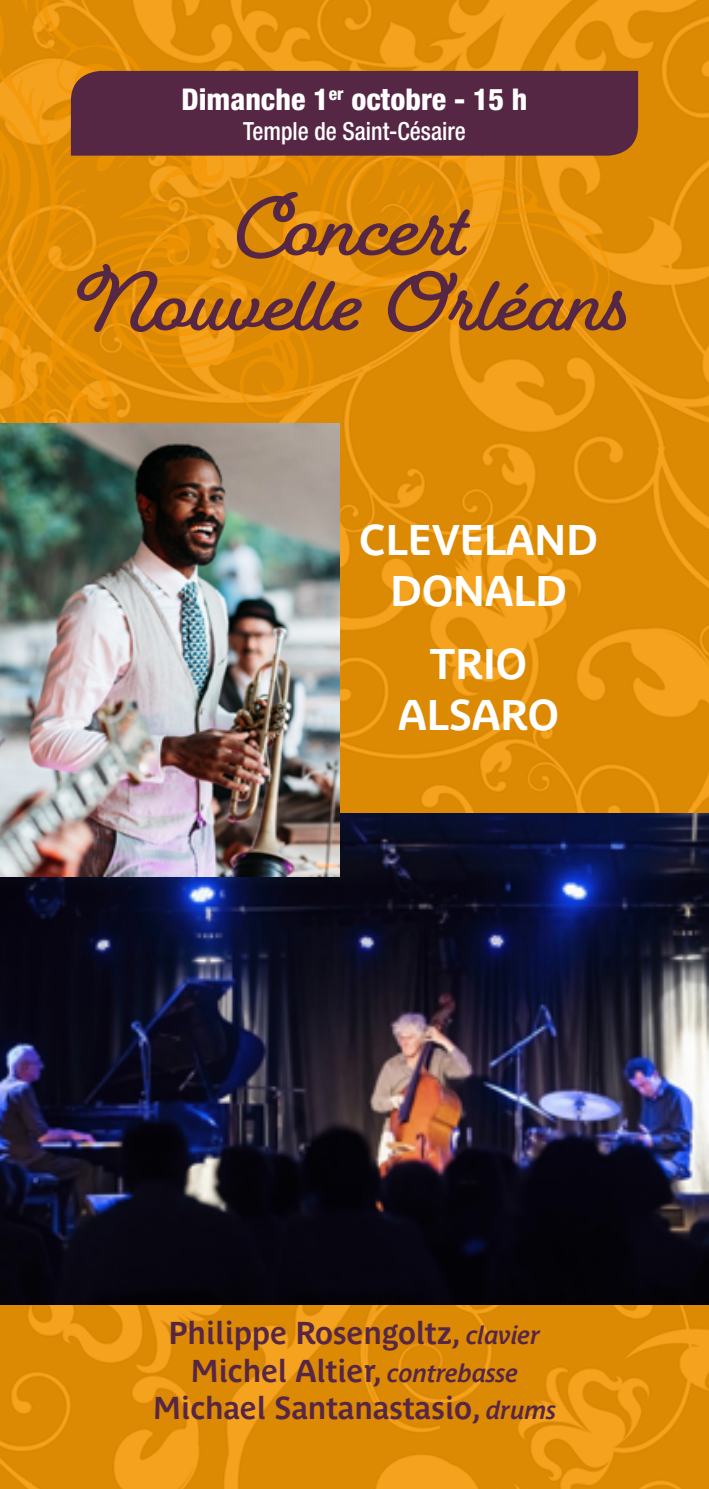
<style>
.page{position:relative;width:709px;height:1489px;background:#fff}
.page>*{position:absolute;margin:0;border:0;box-sizing:border-box;transform-origin:0 0}
.t1{font:700 75px/75px "Fairwater Script";letter-spacing:-.03em;color:#562645;text-align:center}
.t2{font:700 42.5px/51px "Parisine Plus Std Gris";letter-spacing:-.01em;color:#fff;text-align:center}
.t3{font:700 31.25px/37.5px "Parisine Plus Std Gris";letter-spacing:-.01em;color:#562645;text-align:center}
.t4{font:800 condensed 30px "Helvetica Neue";color:#fff}
.t5{font:500 condensed 25px "Helvetica Neue";color:#fff;scale:.95 1}
.s1{font-style:italic;font-size:25px}
</style>
<div class="page">
<img style="left:0;top:0;width:709px;height:1488px">
<svg style="left:0;top:0;width:611px;height:500px;background:#e38f09"></svg>
<div style="left:71px;top:71px;width:567px;height:85px;background:#562645"></div>
<img style="left:0;top:813px;width:709px;height:490px">
<img style="left:0;top:423px;width:339px;height:453px">
<p class="t4" style="left:181px;top:81px;width:347px">Dimanche 1<sup>er</sup> octobre - 15 h</p>
<p class="t5" style="left:243px;top:117px;width:236px">Temple de Saint-Césaire</p>
<h1 class="t1" style="left:77px;top:191px;width:556px">Concert<br>Nouvelle Orléans</h1>
<h2 class="t2" style="left:359px;top:514px;width:240px">CLEVELAND<br>DONALD</h2>
<h2 class="t2" style="left:398px;top:637px;width:162px">TRIO<br>ALSARO</h2>
<p class="t3" style="left:153px;top:1313px;width:405px">Philippe Rosengoltz, <span class="s1">clavier<br></span>Michel Altier, <span class="s1">contrebasse<br></span>Michael Santanastasio, <span class="s1">drums</span></p>
</div>
